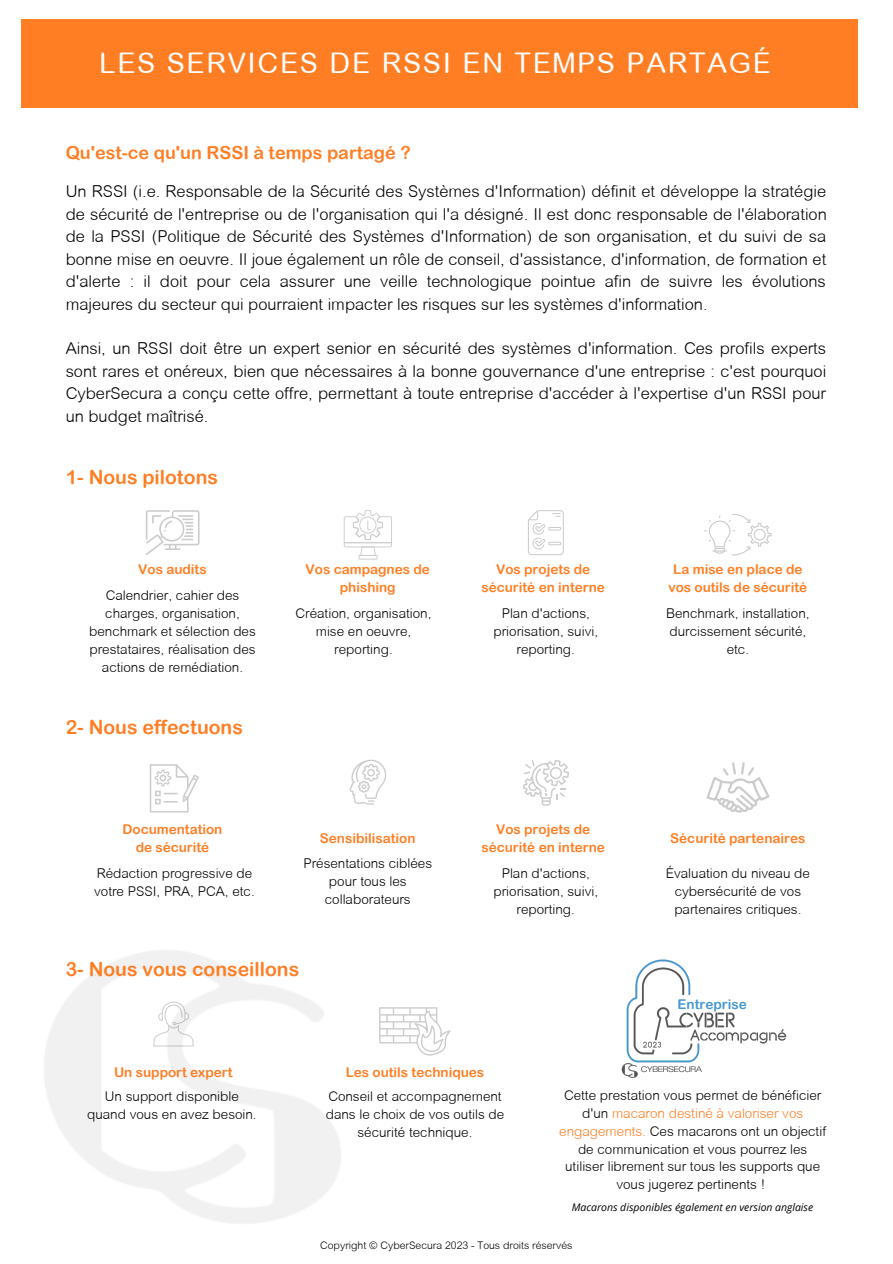
<style>
.page{position:relative;width:893px;height:1264px;background:#fff}
.page>*{position:absolute;margin:0;border:0;box-sizing:border-box;transform-origin:0 0}
.t1{font:28.5px "Arial Rounded MT";letter-spacing:.06em;color:#fff}
.t2{font:19.5px "Arial Rounded MT Bold";color:#ff7e24}
.t3{font:18px "Arial Rounded MT Bold";color:#ff7e24}
.t4{font:300 16.5px/22.5px "Arial Rounded MT";color:#000;text-align:justify}
.t5{font:300 13.5px/18px "Arial Rounded MT";color:#000;text-align:center}
.t6{font:13.5px/18px "Arial Rounded MT Bold";color:#ff7e24;text-align:center}
.t7{font:13.5px "Arial Rounded MT Bold";color:#4597d3}
.t8{font:italic 10.5px "Open Sans";color:#000}
.t9{font:300 10.5px "Arial Rounded MT";color:#000}
.s1{color:#ff7e24}
</style>
<div class="page">
<div style="left:22px;top:19px;width:836px;height:89px;background:#ff7e24"></div>
<svg style="left:528px;top:510px;width:36px;height:45px"></svg>
<svg style="left:146px;top:510px;width:53px;height:45px"></svg>
<svg style="left:344px;top:510px;width:48px;height:49px"></svg>
<svg style="left:704px;top:514px;width:67px;height:41px"></svg>
<svg style="left:349px;top:759px;width:37px;height:45px"></svg>
<svg style="left:523px;top:760px;width:46px;height:45px"></svg>
<svg style="left:706px;top:762px;width:63px;height:50px"></svg>
<svg style="left:150px;top:764px;width:49px;height:48px"></svg>
<svg style="left:153px;top:1001px;width:41px;height:45px"></svg>
<svg style="left:379px;top:1007px;width:71px;height:48px"></svg>
<img style="left:621px;top:959px;width:166px;height:119px">
<p class="t1" style="left:99px;top:47px;width:673px">LES SERVICES DE RSSI EN TEMPS PARTAGÉ</p>
<p class="t3" style="left:66px;top:142px;width:346px">Qu'est-ce qu'un RSSI à temps partagé ?</p>
<p class="t4" style="left:66px;top:180px;width:762px">Un RSSI (i.e. Responsable de la Sécurité des Systèmes d'Information) définit et développe la stratégie de sécurité de l'entreprise ou de l'organisation qui l'a désigné. Il est donc responsable de l'élaboration de la PSSI (Politique de Sécurité des Systèmes d'Information) de son organisation, et du suivi de sa bonne mise en oeuvre. Il joue également un rôle de conseil, d'assistance, d'information, de formation et d'alerte : il doit pour cela assurer une veille technologique pointue afin de suivre les évolutions majeures du secteur qui pourraient impacter les risques sur les systèmes d'information.</p>
<p class="t4" style="left:66px;top:337px;width:762px">Ainsi, un RSSI doit être un expert senior en sécurité des systèmes d'information. Ces profils experts sont rares et onéreux, bien que nécessaires à la bonne gouvernance d'une entreprise : c'est pourquoi CyberSecura a conçu cette offre, permettant à toute entreprise d'accéder à l'expertise d'un RSSI pour un budget maîtrisé.</p>
<p class="t2" style="left:66px;top:465px;width:154px">1- Nous pilotons</p>
<p class="t6" style="left:138px;top:560px;width:70px">Vos audits</p>
<p class="t5" style="left:89px;top:586px;width:168px">Calendrier, cahier des charges, organisation, benchmark et sélection des prestataires, réalisation des actions de remédiation.</p>
<p class="t2" style="left:66px;top:715px;width:179px">2- Nous effectuons</p>
<p class="t6" style="left:122px;top:820px;width:101px">Documentation de sécurité</p>
<p class="t5" style="left:94px;top:863px;width:162px;text-align:left">Rédaction progressive de votre PSSI, PRA, PCA, etc.</p>
<p class="t6" style="left:305px;top:560px;width:126px">Vos campagnes de phishing</p>
<p class="t5" style="left:295px;top:604px;width:137px">Création, organisation, mise en oeuvre, reporting.</p>
<p class="t5" style="left:666px;top:604px;width:145px">Benchmark, installation, durcissement sécurité, etc.</p>
<p class="t6" style="left:481px;top:560px;width:125px">Vos projets de sécurité en interne</p>
<p class="t5" style="left:493px;top:604px;width:106px">Plan d'actions, priorisation, suivi, reporting.</p>
<p class="t6" style="left:668px;top:560px;width:140px">La mise en place de vos outils de sécurité</p>
<p class="t6" style="left:320px;top:829px;width:97px">Sensibilisation</p>
<p class="t5" style="left:303px;top:853px;width:130px">Présentations ciblées pour tous les collaborateurs</p>
<p class="t6" style="left:481px;top:820px;width:125px">Vos projets de sécurité en interne</p>
<p class="t5" style="left:493px;top:863px;width:106px">Plan d'actions, priorisation, suivi, reporting.</p>
<p class="t6" style="left:670px;top:829px;width:136px">Sécurité partenaires</p>
<p class="t5" style="left:665px;top:863px;width:146px">Évaluation du niveau de cybersécurité de vos partenaires critiques.</p>
<p class="t2" style="left:66px;top:957px;width:235px">3- Nous vous conseillons</p>
<p class="t6" style="left:114px;top:1062px;width:120px">Un support expert</p>
<p class="t5" style="left:87px;top:1086px;width:171px">Un support disponible quand vous en avez besoin.</p>
<p class="t6" style="left:345px;top:1062px;width:140px">Les outils techniques</p>
<p class="t5" style="left:326px;top:1086px;width:180px">Conseil et accompagnement dans le choix de vos outils de sécurité technique.</p>
<p class="t7" style="left:677px;top:995px;width:71px">Entreprise</p>
<p class="t5" style="left:559px;top:1085px;width:268px">Cette prestation vous permet de bénéficier d'un <span class="s1">macaron destiné à valoriser vos engagements.</span> Ces macarons ont un objectif de communication et vous pourrez les utiliser librement sur tous les supports que vous jugerez pertinents !</p>
<p class="t8" style="left:572px;top:1199px;width:243px">Macarons disponibles également en version anglaise</p>
<p class="t9" style="left:320px;top:1239px;width:253px">Copyright © CyberSecura 2023 - Tous droits réservés</p>
</div>
